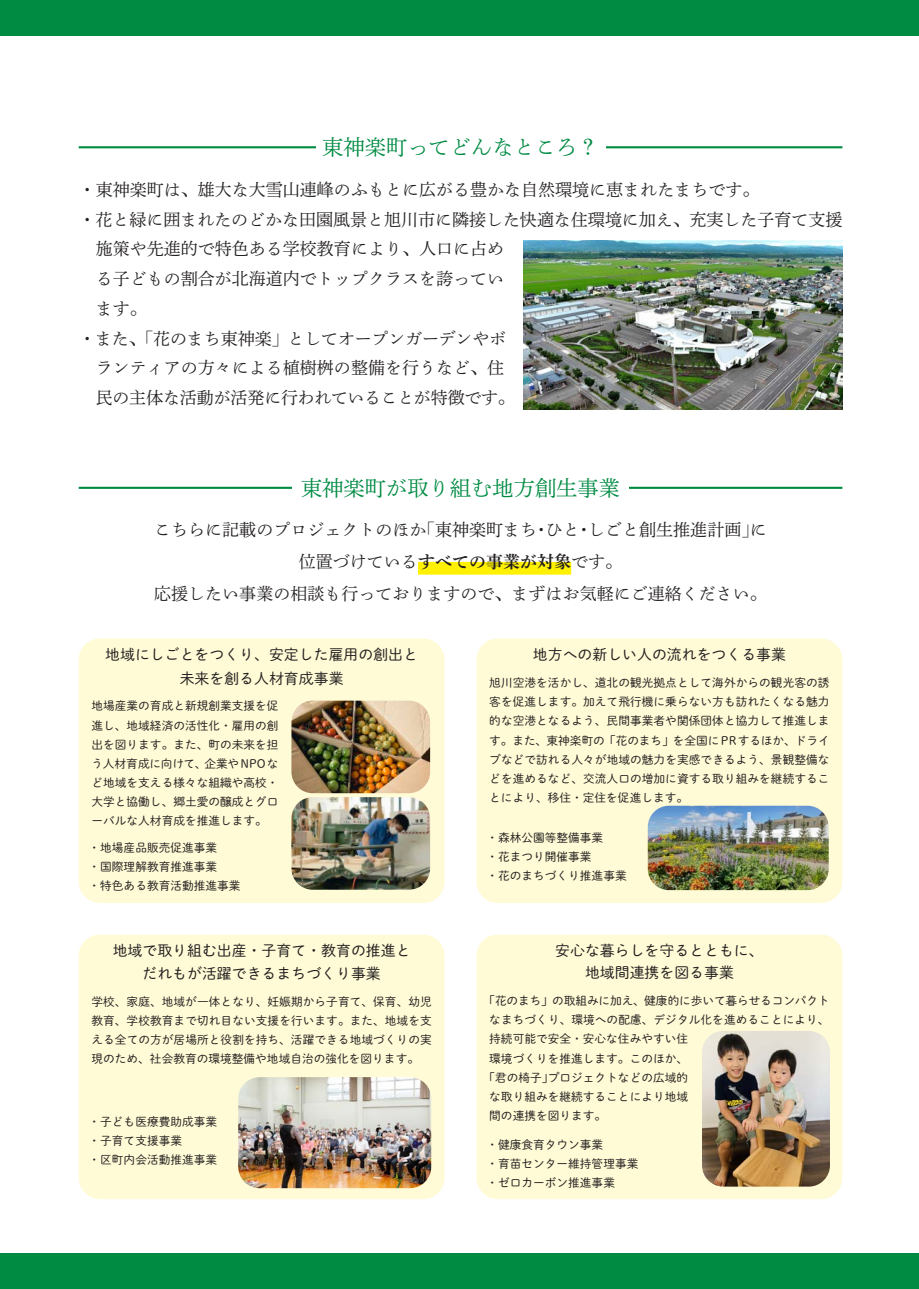
<style>
.page{position:relative;width:919px;height:1289px;background:#fff}
.page>*{position:absolute;margin:0;border:0;box-sizing:border-box;transform-origin:0 0}
.t1{font:21.3px "DNP Shuei Min Pr 6 N L";color:#008b43}
.t2{font:16.95px/32px "DNP Shuei Min Pr 6 N L";color:#231f20;text-align:center}
.t3{font:14.85px/22.4px "DNP Shuei M Go Std L";color:#231f20;text-align:center}
.t4{font:11.7px/19.2px "DNP Shuei M Go Std L";color:#231f20}
.s1{font-family:"DNP Shuei Min Pr 6 N B"}
</style>
<div class="page">
<div style="left:79px;top:638px;width:365px;height:265px;background:#fffbd6;border-radius:21px"></div>
<hr style="left:79px;top:146px;width:763px;height:2px;background:#008b43">
<div style="left:316px;top:136px;width:289px;height:22px;background:#fff"></div>
<hr style="left:79px;top:487px;width:763px;height:2px;background:#008b43">
<div style="left:292px;top:476px;width:336px;height:23px;background:#fff"></div>
<div style="left:418px;top:562px;width:153px;height:12px;background:#fff101"></div>
<div style="left:79px;top:934px;width:365px;height:264px;background:#fffbd6;border-radius:21px"></div>
<div style="left:476px;top:934px;width:366px;height:264px;background:#fffbd6;border-radius:21px"></div>
<div style="left:476px;top:638px;width:366px;height:265px;background:#fffbd6;border-radius:21px"></div>
<img style="left:291px;top:797px;width:139px;height:92px">
<img style="left:291px;top:700px;width:139px;height:93px">
<img style="left:647px;top:805px;width:181px;height:85px">
<img style="left:238px;top:1077px;width:193px;height:111px">
<img style="left:702px;top:1031px;width:127px;height:155px">
<div style="left:0;top:0;width:918px;height:36px;background:#008b43"></div>
<div style="left:0;top:1253px;width:918px;height:35px;background:#008b43"></div>
<img style="left:523px;top:240px;width:319px;height:169px">
<h1 class="t1" style="left:322px;top:128px;width:278px">東神楽町ってどんなところ？</h1>
<h2 class="t2" style="left:79px;top:171px;width:682px">・東神楽町は、雄大な大雪山連峰のふもとに広がる豊かな自然環境に恵まれたまちです。</h2>
<h2 class="t2" style="left:79px;top:201px;width:765px">・花と緑に囲まれたのどかな田園風景と旭川市に隣接した快適な住環境に加え、充実した子育て支援</h2>
<h2 class="t2" style="left:96px;top:230px;width:410px">施策や先進的で特色ある学校教育により、人口に占め</h2>
<h2 class="t2" style="left:96px;top:260px;width:410px">る子どもの割合が北海道内でトップクラスを誇ってい</h2>
<h2 class="t2" style="left:96px;top:290px;width:53px">ます。</h2>
<h2 class="t2" style="left:79px;top:320px;width:429px">・また、「花のまち東神楽」としてオープンガーデンやボ</h2>
<h2 class="t2" style="left:96px;top:350px;width:410px">ランティアの方々による植樹桝の整備を行うなど、住</h2>
<h2 class="t2" style="left:96px;top:379px;width:420px">民の主体な活動が活発に行われていることが特徴です。</h2>
<h1 class="t1" style="left:301px;top:468px;width:320px">東神楽町が取り組む地方創生事業</h1>
<h2 class="t2" style="left:154px;top:511px;width:614px">こちらに記載のプロジェクトのほか「東神楽町まち・ひと・しごと創生推進計画」に位置づけている<span class="s1">すべての事業が対象</span>です。<br>応援したい事業の相談も行っておりますので、まずはお気軽にご連絡ください。</h2>
<p class="t3" style="left:105px;top:642px;width:314px;line-height:23.4px">地域にしごとをつくり、安定した雇用の創出と未来を創る人材育成事業</p>
<p class="t4" style="left:91px;top:696px;width:189px;text-align:justify">地場産業の育成と新規創業支援を促進し、地域経済の活性化・雇用の創出を図ります。また、町の未来を担う人材育成に向けて、企業やNPOなど地域を支える様々な組織や高校・大学と協働し、郷土愛の醸成とグローバルな人材育成を推進します。</p>
<p class="t4" style="left:88px;top:837px;width:154px">・地場産品販売促進事業<br>・国際理解教育推進事業<br>・特色ある教育活動推進事業</p>
<p class="t3" style="left:113px;top:938px;width:299px">地域で取り組む出産・子育て・教育の推進とだれもが活躍できるまちづくり事業</p>
<p class="t4" style="left:91px;top:991px;width:342px;text-align:justify">学校、家庭、地域が一体となり、妊娠期から子育て、保育、幼児教育、学校教育まで切れ目ない支援を行います。また、地域を支える全ての方が居場所と役割を持ち、活躍できる地域づくりの実現のため、社会教育の環境整備や地域自治の強化を図ります。</p>
<p class="t4" style="left:88px;top:1111px;width:130px">・子ども医療費助成事業・子育て支援事業<br>・区町内会活動推進事業</p>
<p class="t3" style="left:533px;top:643px;width:254px">地方への新しい人の流れをつくる事業</p>
<p class="t4" style="left:489px;top:672px;width:342px;text-align:justify">旭川空港を活かし、道北の観光拠点として海外からの観光客の誘客を促進します。加えて飛行機に乗らない方も訪れたくなる魅力的な空港となるよう、民間事業者や関係団体と協力して推進します。また、東神楽町の「花のまち」を全国にPRするほか、ドライブなどで訪れる人々が地域の魅力を実感できるよう、景観整備などを進めるなど、交流人口の増加に資する取り組みを継続することにより、移住・定住を促進します。</p>
<p class="t4" style="left:486px;top:827px;width:142px">・森林公園等整備事業<br>・花まつり開催事業<br>・花のまちづくり推進事業</p>
<p class="t3" style="left:555px;top:938px;width:210px">安心な暮らしを守るとともに、地域間連携を図る事業</p>
<p class="t4" style="left:483px;top:990px;width:348px">「花のまち」の取組みに加え、健康的に歩いて暮らせるコンパクト</p>
<p class="t4" style="left:489px;top:1009px;width:342px">なまちづくり、環境への配慮、デジタル化を進めることにより、</p>
<p class="t4" style="left:489px;top:1028px;width:200px">持続可能で安全・安心な住みやすい住</p>
<p class="t4" style="left:489px;top:1048px;width:200px">環境づくりを推進します。このほか、</p>
<p class="t4" style="left:483px;top:1067px;width:206px">「君の椅子」プロジェクトなどの広域的</p>
<p class="t4" style="left:489px;top:1086px;width:200px">な取り組みを継続することにより地域</p>
<p class="t4" style="left:489px;top:1105px;width:118px">間の連携を図ります。</p>
<p class="t4" style="left:486px;top:1134px;width:154px">・健康食育タウン事業<br>・育苗センター維持管理事業・ゼロカーボン推進事業</p>
</div>
